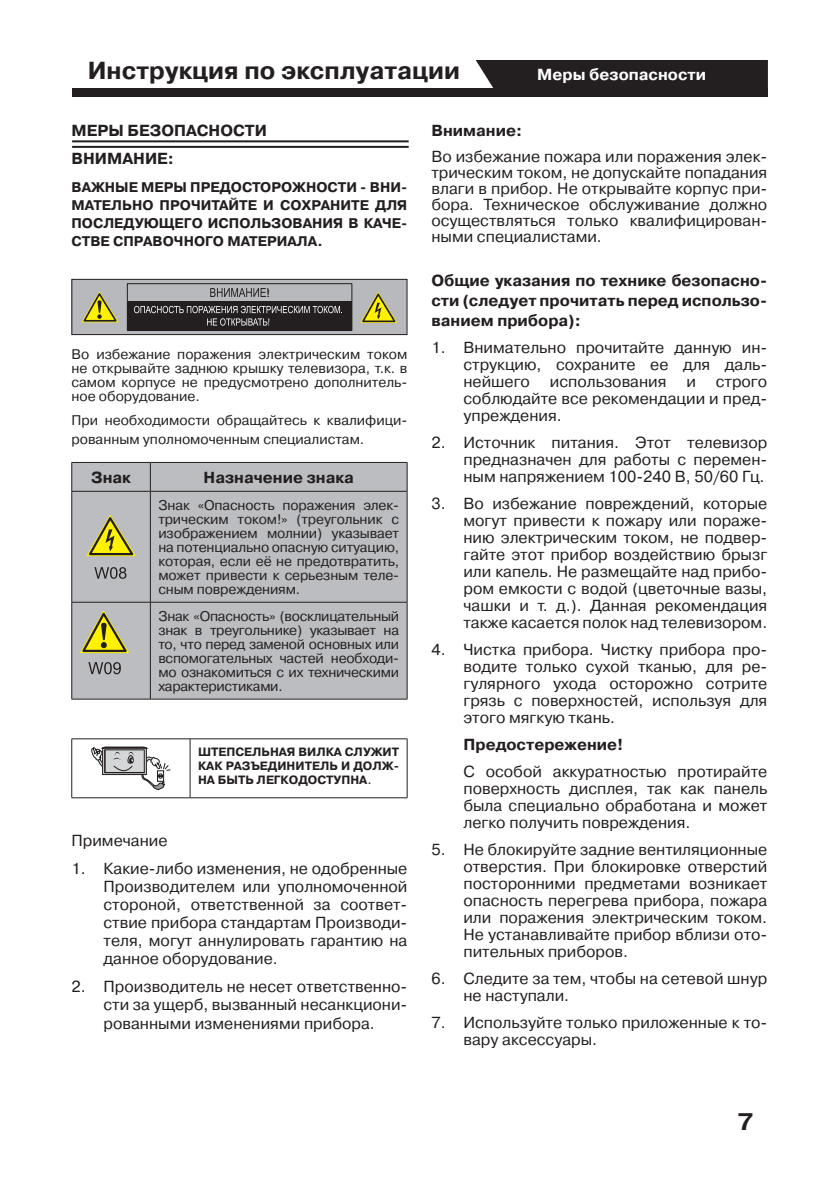
<style>
.page{position:relative;width:840px;height:1191px;background:#fff}
.page>*{position:absolute;margin:0;border:0;box-sizing:border-box;transform-origin:0 0}
.t1{font:700 24.6px "Pragmatica C";color:#231f20}
.t2{font:700 24px "Pragmatica C";color:#231f20}
.Spisok_1-100{font:16px/17px "Pragmatica C";color:#231f20;text-align:justify}
.Text{font:16px/16px "Pragmatica C";color:#231f20;text-align:justify}
.Text-2{font:700 16px/20px "Pragmatica C";color:#231f20;text-align:justify}
.Text-3{font:700 16px "Pragmatica C";color:#fff}
.Spisok_1-100-2{font:700 16px "Pragmatica C";color:#231f20}
.Text-4{font:14px/14px "Pragmatica C";color:#231f20;text-align:justify}
.Text-5{font:700 14px/18px "Pragmatica C";color:#231f20;text-align:justify}
.Text-6{font:700 12px/14px "Pragmatica C";color:#231f20;text-align:justify}
.s1{font-weight:400;font-size:14px}
</style>
<div class="page">
<div style="left:475px;top:60px;width:292px;height:28px;background:#231f20"></div>
<div style="left:72px;top:88px;width:695px;height:8px;background:#231f20"></div>
<div style="left:72px;top:279px;width:335px;height:55px;background:#b8b9bc"></div>
<div style="left:71px;top:279px;width:336px;height:56px;border:1px solid #231f20"></div>
<div style="left:127px;top:301px;width:225px;height:29px;background:#231f20"></div>
<hr style="left:127px;top:283px;width:225px;height:1px;background:#231f20">
<svg style="left:127px;top:284px;width:1px;height:17px"></svg>
<svg style="left:351px;top:284px;width:1px;height:17px"></svg>
<hr style="left:127px;top:330px;width:225px;height:1px;background:#231f20">
<svg style="left:210px;top:288px;width:59px;height:9px"></svg>
<svg style="left:134px;top:306px;width:208px;height:20px"></svg>
<svg style="left:360px;top:292px;width:37px;height:31px"></svg>
<svg style="left:81px;top:291px;width:37px;height:31px"></svg>
<div style="left:72px;top:463px;width:334px;height:236px;background:#bcbdc0"></div>
<hr style="left:71px;top:462px;width:79px;height:1px;background:#231f20">
<svg style="left:71px;top:463px;width:1px;height:28px"></svg>
<hr style="left:150px;top:462px;width:257px;height:1px;background:#231f20">
<svg style="left:150px;top:463px;width:1px;height:28px"></svg>
<svg style="left:406px;top:463px;width:1px;height:28px"></svg>
<hr style="left:71px;top:491px;width:79px;height:1px;background:#231f20">
<hr style="left:71px;top:491px;width:1px;height:111px;background:#231f20">
<hr style="left:150px;top:491px;width:257px;height:1px;background:#231f20">
<hr style="left:150px;top:491px;width:1px;height:111px;background:#231f20">
<hr style="left:406px;top:491px;width:1px;height:111px;background:#231f20">
<hr style="left:71px;top:602px;width:79px;height:1px;background:#231f20">
<hr style="left:71px;top:602px;width:1px;height:97px;background:#231f20">
<hr style="left:150px;top:602px;width:257px;height:1px;background:#231f20">
<hr style="left:150px;top:602px;width:1px;height:97px;background:#231f20">
<hr style="left:406px;top:602px;width:1px;height:97px;background:#231f20">
<hr style="left:71px;top:699px;width:79px;height:1px;background:#231f20">
<hr style="left:150px;top:699px;width:257px;height:1px;background:#231f20">
<svg style="left:86px;top:515px;width:50px;height:41px;background:#b7b266"></svg>
<svg style="left:94px;top:567px;width:32px;height:12px"></svg>
<svg style="left:80px;top:610px;width:49px;height:43px;background:#b5b165"></svg>
<svg style="left:88px;top:662px;width:33px;height:12px"></svg>
<hr style="left:71px;top:738px;width:119px;height:1px;background:#231f20">
<hr style="left:71px;top:739px;width:1px;height:58px;background:#231f20">
<hr style="left:190px;top:738px;width:217px;height:1px;background:#231f20">
<hr style="left:190px;top:739px;width:1px;height:58px;background:#231f20">
<hr style="left:406px;top:739px;width:1px;height:58px;background:#231f20">
<hr style="left:71px;top:797px;width:119px;height:1px;background:#231f20">
<hr style="left:190px;top:797px;width:217px;height:1px;background:#231f20">
<svg style="left:91px;top:746px;width:79px;height:45px"></svg>
<hr style="left:72px;top:140px;width:336px;height:2px;background:#231f20">
<hr style="left:72px;top:146px;width:336px;height:2px;background:#231f20">
<h1 class="t1" style="left:88px;top:57px;width:373px">Инструкция по эксплуатации</h1>
<p class="Text-3" style="left:537px;top:66px;width:170px">Меры безопасности</p>
<p class="Text-2" style="left:71px;top:120px;width:197px">МЕРЫ БЕЗОПАСНОСТИ</p>
<p class="Text-2" style="left:71px;top:148px;width:104px">ВНИМАНИЕ:</p>
<p class="Text-5" style="left:71px;top:178px;width:337px">ВАЖНЫЕ МЕРЫ ПРЕДОСТОРОЖНОСТИ - ВНИ-МАТЕЛЬНО ПРОЧИТАЙТЕ И СОХРАНИТЕ ДЛЯ ПОСЛЕДУЮЩЕГО ИСПОЛЬЗОВАНИЯ В КАЧЕ-СТВЕ СПРАВОЧНОГО МАТЕРИАЛА.</p>
<p class="Text-4" style="left:71px;top:347px;width:337px">Во избежание поражения электрическим током не открывайте заднюю крышку телевизора, т.к. в самом корпусе не предусмотрено дополнитель&shy;ное оборудование.</p>
<p class="Text-4" style="left:71px;top:411px;width:337px;line-height:19.2px">При необходимости обращайтесь к квалифици&shy;рованным уполномоченным специалистам.</p>
<p class="Text-2" style="left:91px;top:467px;width:41px">Знак</p>
<p class="Text-2" style="left:203px;top:467px;width:152px">Назначение знака</p>
<p class="Text-4" style="left:158px;top:498px;width:242px">Знак «Опасность поражения элек&shy;трическим током!» (треугольник с изображением молнии) указывает на потенциально опасную ситуацию, которая, если её не предотвратить, может привести к серьезным теле&shy;сным повреждениям.</p>
<p class="Text-4" style="left:158px;top:609px;width:242px">Знак «Опасность» (восклицательный знак в треугольнике) указывает на то, что перед заменой основных или вспомогательных частей необходи&shy;мо ознакомиться с их техническими характеристиками.</p>
<p class="Text-6" style="left:198px;top:745px;width:202px">ШТЕПСЕЛЬНАЯ ВИЛКА СЛУЖИТ КАК РАЗЪЕДИНИТЕЛЬ И ДОЛЖ-НА БЫТЬ ЛЕГКОДОСТУПНА<span class="s1">.</span></p>
<p class="Spisok_1-100" style="left:71px;top:832px;width:98px">Примечание</p>
<p class="Spisok_1-100" style="left:103px;top:860px;width:305px;line-height:18px;text-indent:-32px">1. Какие-либо изменения, не одобренные Производителем или уполномоченной стороной, ответственной за соответ&shy;ствие прибора стандартам Производи&shy;теля, могут аннулировать гарантию на данное оборудование.</p>
<p class="Spisok_1-100" style="left:103px;top:977px;width:305px;line-height:18.6px;text-indent:-32px">2. Производитель не несет ответственно&shy;сти за ущерб, вызванный несанкциони&shy;рованными изменениями прибора.</p>
<p class="Text-2" style="left:431px;top:120px;width:92px">Внимание:</p>
<p class="Text" style="left:431px;top:148px;width:337px">Во избежание пожара или поражения элек&shy;трическим током, не допускайте попадания влаги в прибор. Не открывайте корпус при&shy;бора. Техническое обслуживание должно осуществляться только квалифицирован&shy;ными специалистами.</p>
<p class="Text-2" style="left:431px;top:270px;width:337px">Общие указания по технике безопасно&shy;сти (следует прочитать перед использо&shy;ванием прибора):</p>
<p class="Spisok_1-100" style="left:463px;top:339px;width:305px;text-indent:-32px">1. Внимательно прочитайте данную ин&shy;струкцию, сохраните ее для даль&shy;нейшего использования и строго соблюдайте все рекомендации и пред&shy;упреждения.</p>
<p class="Spisok_1-100" style="left:463px;top:434px;width:305px;text-indent:-32px">2. Источник питания. Этот телевизор предназначен для работы с перемен&shy;ным напряжением 100-240 В, 50/60 Гц.</p>
<p class="Spisok_1-100" style="left:463px;top:495px;width:305px;text-indent:-32px">3. Во избежание повреждений, которые могут привести к пожару или пораже&shy;нию электрическим током, не подвер&shy;гайте этот прибор воздействию брызг или капель. Не размещайте над прибо&shy;ром емкости с водой (цветочные вазы, чашки и т. д.). Данная рекомендация также касается полок над телевизором.</p>
<p class="Spisok_1-100" style="left:463px;top:641px;width:305px;text-indent:-32px">4. Чистка прибора. Чистку прибора про&shy;водите только сухой тканью, для ре&shy;гулярного ухода осторожно сотрите грязь с поверхностей, используя для этого мягкую ткань.</p>
<p class="Spisok_1-100-2" style="left:463px;top:736px;width:161px">Предостережение!</p>
<p class="Spisok_1-100" style="left:463px;top:763px;width:305px">С особой аккуратностью протирайте поверхность дисплея, так как панель была специально обработана и может легко получить повреждения.</p>
<p class="Spisok_1-100" style="left:463px;top:841px;width:305px;text-indent:-32px">5. Не блокируйте задние вентиляционные отверстия. При блокировке отверстий посторонними предметами возникает опасность перегрева прибора, пожара или поражения электрическим током.<br>Не устанавливайте прибор вблизи ото&shy;пительных приборов.</p>
<p class="Spisok_1-100" style="left:463px;top:970px;width:305px;text-indent:-32px">6. Следите за тем, чтобы на сетевой шнур не наступали.</p>
<p class="Spisok_1-100" style="left:463px;top:1014px;width:305px;text-indent:-32px">7. Используйте только приложенные к то&shy;вару аксессуары.</p>
<h2 class="t2" style="left:737px;top:1108px;width:17px">7</h2>
</div>
